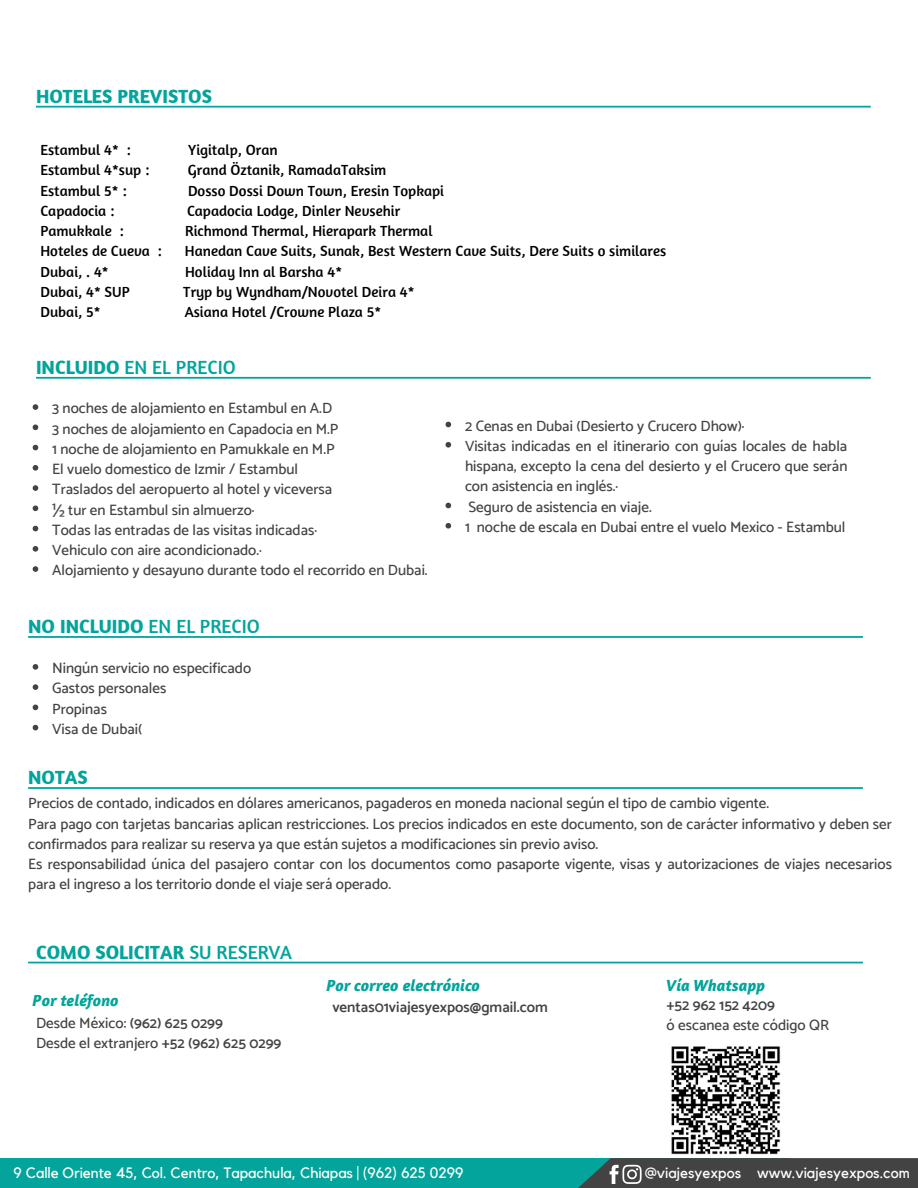
<style>
.page{position:relative;width:918px;height:1188px;background:#fff}
.page>*{position:absolute;margin:0;border:0;box-sizing:border-box;transform-origin:0 0}
.t1{font:700 19.5px "Amaranth";color:#02a49b}
.t2{font:19.5px "Amaranth";color:#02a49b}
.t3{font:italic 700 16.5px "Amaranth";color:#02a49b}
.t4{font:500 15px/20.2px "Catamaran";color:#444343}
.t5{font:15px "Amaranth";color:#000}
.t6{font:15px "Kollektif";color:#fff}
.t7{font:600 15px "Catamaran";color:#444343}
.s1{font-weight:700}
.s2{font-weight:400}
.s3{font-weight:600}
</style>
<div class="page">
<div style="left:0;top:1158px;width:788px;height:30px;background:#02a49b"></div>
<svg style="left:578px;top:1158px;width:340px;height:30px;background:#454c4c"></svg>
<svg style="left:36px;top:377px;width:835px;height:2px;background:#28b1aa"></svg>
<svg style="left:33px;top:404px;width:5px;height:6px"></svg>
<svg style="left:33px;top:425px;width:5px;height:5px"></svg>
<svg style="left:33px;top:445px;width:5px;height:5px"></svg>
<svg style="left:33px;top:465px;width:5px;height:6px"></svg>
<svg style="left:33px;top:485px;width:5px;height:6px"></svg>
<svg style="left:33px;top:506px;width:5px;height:5px"></svg>
<svg style="left:33px;top:526px;width:5px;height:5px"></svg>
<svg style="left:33px;top:546px;width:5px;height:6px"></svg>
<svg style="left:33px;top:566px;width:5px;height:6px"></svg>
<svg style="left:446px;top:422px;width:5px;height:5px"></svg>
<svg style="left:446px;top:442px;width:5px;height:6px"></svg>
<svg style="left:446px;top:503px;width:5px;height:5px"></svg>
<svg style="left:446px;top:523px;width:5px;height:6px"></svg>
<svg style="left:28px;top:636px;width:835px;height:2px;background:#1aaca4"></svg>
<svg style="left:33px;top:664px;width:5px;height:6px"></svg>
<svg style="left:33px;top:684px;width:5px;height:6px"></svg>
<svg style="left:33px;top:705px;width:5px;height:5px"></svg>
<svg style="left:33px;top:725px;width:5px;height:5px"></svg>
<svg style="left:28px;top:787px;width:835px;height:2px;background:#1aaca4"></svg>
<svg style="left:28px;top:962px;width:835px;height:1px"></svg>
<img style="left:671px;top:1046px;width:110px;height:109px">
<svg style="left:36px;top:106px;width:835px;height:2px;background:#38b7b0"></svg>
<h1 class="t1" style="left:36px;top:84px;width:177px">HOTELES PREVISTOS</h1>
<p class="t5" style="left:40px;top:141px;width:92px">Estambul 4* :</p>
<p class="t5" style="left:188px;top:141px;width:91px">Yigitalp, Oran</p>
<p class="t5" style="left:40px;top:161px;width:111px">Estambul 4*sup :</p>
<p class="t5" style="left:188px;top:161px;width:200px">Grand Öztanik, RamadaTaksim</p>
<p class="t5" style="left:40px;top:181px;width:88px">Estambul 5* :</p>
<p class="t5" style="left:188px;top:181px;width:258px">Dosso Dossi Down Town, Eresin Topkapi</p>
<p class="t5" style="left:40px;top:201px;width:75px">Capadocia :</p>
<p class="t5" style="left:187px;top:201px;width:215px">Capadocia Lodge, Dinler Nevsehir</p>
<p class="t5" style="left:40px;top:222px;width:85px">Pamukkale :</p>
<p class="t5" style="left:185px;top:222px;width:249px">Richmond Thermal, Hierapark Thermal</p>
<p class="t5" style="left:40px;top:242px;width:123px">Hoteles de Cueva :</p>
<p class="t5" style="left:185px;top:242px;width:483px">Hanedan Cave Suits, Sunak, Best Western Cave Suits, Dere Suits o similares</p>
<p class="t5" style="left:40px;top:262px;width:70px">Dubai, . 4*</p>
<p class="t5" style="left:185px;top:262px;width:158px">Holiday Inn al Barsha 4*</p>
<p class="t5" style="left:40px;top:282px;width:91px">Dubai, 4* SUP</p>
<p class="t5" style="left:183px;top:282px;width:233px">Tryp by Wyndham/Novotel Deira 4*</p>
<p class="t5" style="left:40px;top:303px;width:62px">Dubai, 5*</p>
<p class="t5" style="left:185px;top:303px;width:198px">Asiana Hotel /Crowne Plaza 5*</p>
<h1 class="t2" style="left:36px;top:355px;width:201px"><span class="s1">INCLUIDO</span> EN EL PRECIO</h1>
<p class="t4" style="left:52px;top:398px;width:377px">3 noches de alojamiento en Estambul en A.D<br>3 noches de alojamiento en Capadocia en M.P<br>1 noche de alojamiento en Pamukkale en M.P<br>El vuelo domestico de Izmir / Estambul<br>Traslados del aeropuerto al hotel y viceversa<br>½ tur en Estambul sin almuerzo·<br>Todas las entradas de las visitas indicadas·<br>Vehiculo con aire acondicionado.·<br>Alojamiento y desayuno durante todo el recorrido en Dubai.</p>
<h1 class="t1" style="left:28px;top:614px;width:233px">NO INCLUIDO <span class="s2">EN EL PRECIO</span></h1>
<p class="t4" style="left:52px;top:658px;width:201px">Ningún servicio no especificado<br>Gastos personales<br>Propinas<br>Visa de Dubai(</p>
<h1 class="t1" style="left:28px;top:765px;width:61px">NOTAS</h1>
<p class="t4" style="left:465px;top:415px;width:384px">2 Cenas en Dubai (Desierto y Crucero Dhow)·<br>Visitas indicadas en el itinerario con guías locales de habla hispana, excepto la cena del desierto y el Crucero que serán con asistencia en inglés.·<br>Seguro de asistencia en viaje.<br>1 noche de escala en Dubai entre el vuelo Mexico - Estambul</p>
<p class="t4" style="left:28px;top:793px;width:865px">Precios de contado, indicados en dólares americanos, pagaderos en moneda nacional según el tipo de cambio vigente.<br>Para pago con tarjetas bancarias aplican restricciones. Los precios indicados en este documento, son de carácter informativo y deben ser confirmados para realizar su reserva ya que están sujetos a modificaciones sin previo aviso.<br>Es responsabilidad única del pasajero contar con los documentos como pasaporte vigente, visas y autorizaciones de viajes necesarios para el ingreso a los territorio donde el viaje será operado.</p>
<h1 class="t1" style="left:36px;top:940px;width:257px">COMO SOLICITAR <span class="s2">SU RESERVA</span></h1>
<p class="t3" style="left:33px;top:991px;width:87px">Por teléfono</p>
<p class="t4" style="left:36px;top:1013px;width:247px">Desde México: <span class="s3">(962) 625 0299<br></span>Desde el extranjero <span class="s3">+52 (962) 625 0299</span></p>
<p class="t3" style="left:326px;top:976px;width:155px">Por correo electrónico</p>
<p class="t7" style="left:332px;top:998px;width:217px">ventas01viajesyexpos@gmail.com</p>
<p class="t3" style="left:667px;top:976px;width:100px">Vía Whatsapp</p>
<p class="t7" style="left:667px;top:996px;width:110px">+52 962 152 4209</p>
<p class="t4" style="left:667px;top:1015px;width:164px">ó escanea este código QR</p>
<p class="t6" style="left:14px;top:1166px;width:451px">9 Calle Oriente 45, Col. Centro, Tapachula, Chiapas | (962) 625 0299</p>
<p class="t6" style="left:645px;top:1166px;width:267px">@viajesyexpos www.viajesyexpos.com</p>
</div>
